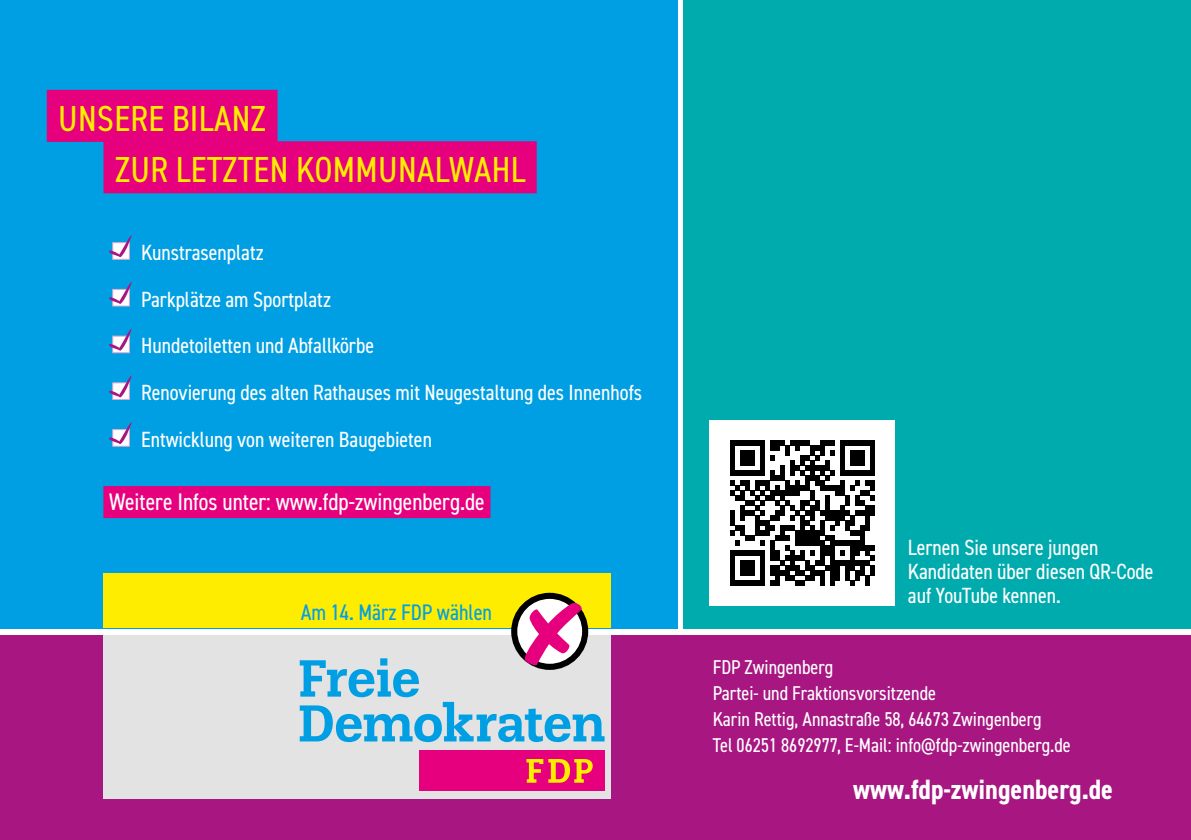
<style>
.page{position:relative;width:1191px;height:840px;background:#fff}
.page>*{position:absolute;margin:0;border:0;box-sizing:border-box;transform-origin:0 0}
.t1{font:condensed 36.2px/51.4px "DIN2014";letter-spacing:.01em;color:#ffed00}
.t2{font:700 condensed 28px "DIN2014";color:#fff}
.t3{font:condensed 24px "DIN2014";color:#fff}
.t4{font:condensed 22.4px "DIN2014";color:#009fe3}
.t5{font:condensed 22px/46.6px "DIN2014";color:#fff}
.t6{font:condensed 20px/26px "DIN2014";color:#fff}
</style>
<div class="page">
<div style="left:0;top:0;width:677px;height:628px;background:#009fe3"></div>
<div style="left:683px;top:0;width:508px;height:628px;background:#00abae"></div>
<div style="left:0;top:635px;width:1191px;height:204px;background:#a71681"></div>
<hr style="left:1190px;top:0;width:1px;height:184px;background:#009fe3">
<div style="left:103px;top:486px;width:387px;height:32px;background:#e6007d"></div>
<div style="left:112px;top:242px;width:18px;height:18px;background:#fff;border:1px solid #d8acd0"></div>
<svg style="left:109px;top:235px;width:23px;height:22px"></svg>
<svg style="left:112px;top:304px;width:18px;height:2px"></svg>
<svg style="left:109px;top:282px;width:23px;height:22px"></svg>
<svg style="left:112px;top:351px;width:18px;height:2px"></svg>
<svg style="left:109px;top:328px;width:23px;height:23px"></svg>
<div style="left:112px;top:382px;width:18px;height:18px;background:#fff;border:1px solid #d8acd0"></div>
<svg style="left:109px;top:375px;width:23px;height:22px"></svg>
<svg style="left:112px;top:444px;width:18px;height:2px"></svg>
<svg style="left:109px;top:422px;width:23px;height:22px"></svg>
<div style="left:103px;top:635px;width:508px;height:163px;background:#e3e3e3"></div>
<div style="left:103px;top:573px;width:508px;height:54px;background:#ffed00"></div>
<div style="left:511px;top:592px;width:77px;height:77px;border:6px solid #000;border-radius:50%"></div>
<svg style="left:300px;top:600px;width:304px;height:141px"></svg>
<div style="left:380px;top:658px;width:7px;height:7px;background:#009fe3"></div>
<div style="left:419px;top:750px;width:185px;height:40px;background:#e6007d"></div>
<svg style="left:526px;top:759px;width:66px;height:23px"></svg>
<div style="left:47px;top:90px;width:230px;height:52px;background:#e6007d"></div>
<div style="left:103px;top:141px;width:434px;height:52px;background:#e6007d"></div>
<div style="left:709px;top:420px;width:185px;height:184px;background:#fff"></div>
<svg style="left:730px;top:440px;width:144px;height:144px"></svg>
<div style="left:869px;top:564px;width:5px;height:10px;background:#000"></div>
<h1 class="t1" style="left:115px;top:91px;width:412px;text-indent:-57px">UNSERE BILANZ<br>ZUR LETZTEN KOMMUNALWAHL</h1>
<p class="t5" style="left:141px;top:228px;width:503px">Kunstrasenplatz<br>Parkplätze am Sportplatz<br>Hundetoiletten und Abfallkörbe<br>Renovierung des alten Rathauses mit Neugestaltung des Innenhofs Entwicklung von weiteren Baugebieten</p>
<p class="t3" style="left:109px;top:485px;width:377px">Weitere Infos unter: www.fdp-zwingenberg.de</p>
<p class="t4" style="left:301px;top:597px;width:193px">Am 14. März FDP wählen</p>
<p class="t5" style="left:908px;top:534px;width:247px;line-height:24px">Lernen Sie unsere jungen<br>Kandidaten über diesen QR-Code auf YouTube kennen.</p>
<p class="t6" style="left:713px;top:653px;width:359px">FDP Zwingenberg<br>Partei- und Fraktionsvorsitzende<br>Karin Rettig, Annastraße 58, 64673 Zwingenberg<br>Tel 06251 8692977, E-Mail: info@fdp-zwingenberg.de</p>
<p class="t2" style="left:853px;top:770px;width:261px">www.fdp-zwingenberg.de</p>
</div>
